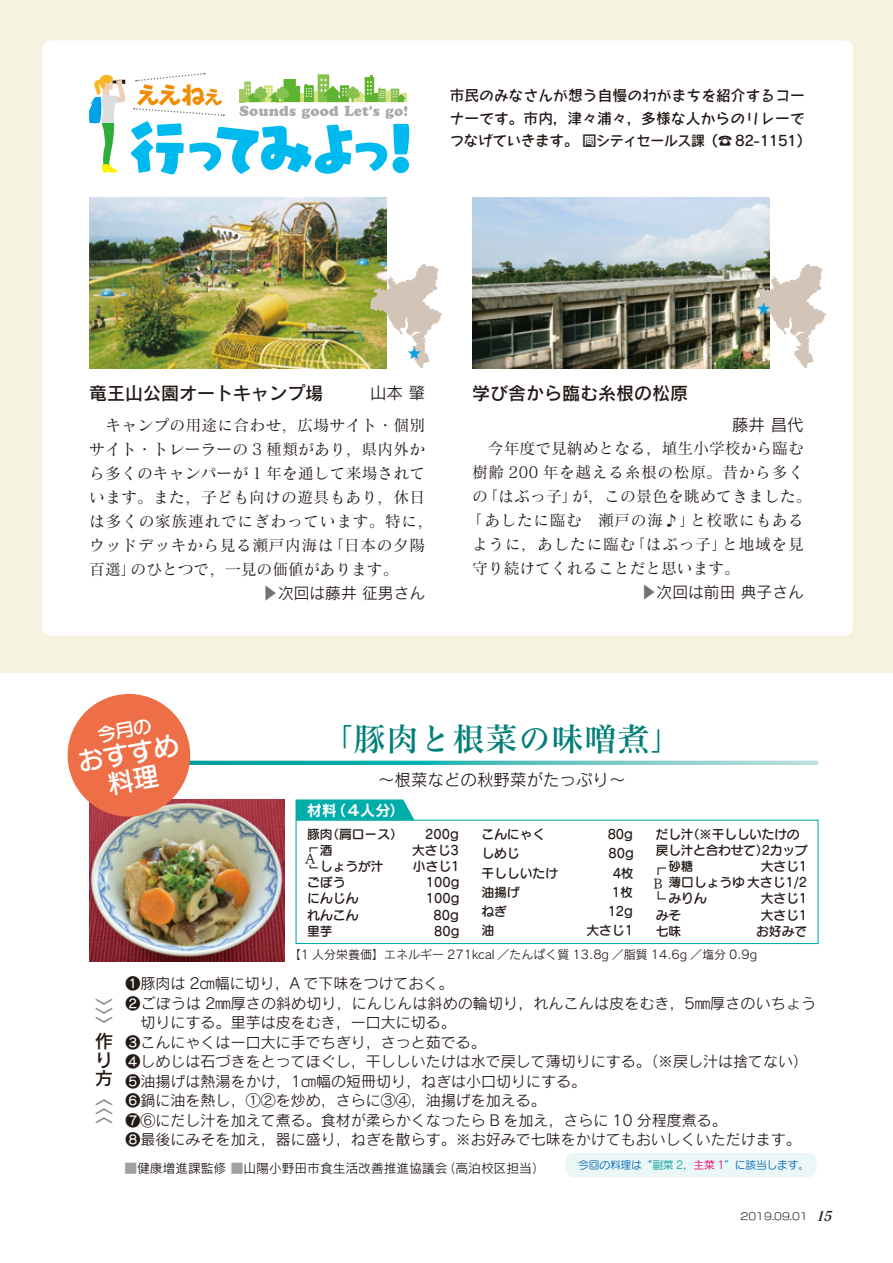
<style>
.page{position:relative;width:893px;height:1263px;background:#fff}
.page>*{position:absolute;margin:0;border:0;box-sizing:border-box;transform-origin:0 0}
.t1{font:57px "Yuruka Std UB";color:#00b9ef}
.t2{font:33px "Matisse V Pro DB";color:#007f79}
.t3{font:25.5px "G Maru Go Pro DB";color:#fff}
.t4{font:24px "Rodin Maria Pro EB";color:#f18c00}
.t5{font:18.6px/15.6px "Rodin Pro DB";color:#898989}
.t6{font:18.6px/18.5px "Rodin Pro DB";color:#231916}
.t7{font:18px "Rodin Pro N DB";color:#231916}
.t8{font:16.5px "Rodin Pro N M";color:#231916}
.t9{font:16.5px "Rodin Pro M";color:#231916}
.t10{font:15.75px/24px "Matisse Pro N M";letter-spacing:.02em;color:#231916}
.t11{font:15.75px "Rodin Pro N M";color:#231916}
.t12{font:15px/19.5px "Rodin Pro M";color:#231916}
.t13{font:15px/22.5px "Rodin Maria Pro DB";letter-spacing:.005em;color:#231916}
.t14{font:15px "Rodin Camille Pro B";color:#fff}
.t15{font:14.25px "Rodin Wanpaku Pro DB";letter-spacing:-.03em;color:#231916}
.t16{font:14.1px "Tsuku Min Pro LB";color:#231916}
.t17{font:12.75px "Seurat Pro DB";color:#231916}
._２行目以降字下げ{font:12.75px "Rodin Pro M";color:#231916}
.t18{font:12.75px/16px "Seurat Pro DB";letter-spacing:-.02em;color:#231916}
.t19{font:12px "Rodin Pro N M";color:#231916}
.t20{font:10.8px "Seurat Pro M";letter-spacing:-.02em;color:#0069b7}
.t21{font:9.75px "New Rodin Pro M";color:#231916}
.s1{font-size:52.5px}
.s2{font-size:55.5px}
.s3{font-family:"Rodin Maria Pro DB";font-size:15px}
.s4{color:#727272}
.s5{color:#231916}
.s6{color:#898989}
.s7{color:#a0a0a1}
.s8{color:#009e97}
.s9{color:#e40077}
.s10{font-family:"Matisse Eleganto Pro B";font-style:italic;font-size:13.5px}
</style>
<div class="page">
<div style="left:0;top:0;width:893px;height:673px;background:#f6f2e0"></div>
<div style="left:42px;top:40px;width:811px;height:596px;background:#fff;border-radius:9px"></div>
<hr style="left:0;top:0;width:1px;height:816px;background:#bfbfbf">
<div style="left:296px;top:820px;width:523px;height:124px;border:1px solid #00ada9"></div>
<svg style="left:89px;top:74px;width:37px;height:99px"></svg>
<img style="left:89px;top:198px;width:298px;height:170px">
<div style="left:566px;top:1153px;width:250px;height:24px;background:#ebf6f6;border-radius:9px"></div>
<img style="left:89px;top:799px;width:196px;height:162px">
<img style="left:472px;top:198px;width:298px;height:170px">
<svg style="left:239px;top:74px;width:168px;height:45px"></svg>
<svg style="left:136px;top:72px;width:69px;height:10px"></svg>
<svg style="left:134px;top:108px;width:90px;height:8px"></svg>
<svg style="left:370px;top:264px;width:72px;height:104px"></svg>
<svg style="left:195px;top:761px;width:621px;height:4px"></svg>
<svg style="left:296px;top:761px;width:330px;height:59px"></svg>
<img style="left:754px;top:264px;width:72px;height:104px">
<svg style="left:67px;top:694px;width:128px;height:127px"></svg>
<h3 class="t4" style="left:136px;top:78px;width:91px">ええねぇ</h3>
<h1 class="t1" style="left:129px;top:101px;width:302px">行<span class="s1">っ</span>てみよ<span class="s1">っ</span><span class="s2">！</span></h1>
<p class="t13" style="left:450px;top:84px;width:357px">市民のみなさんが想う自慢のわがまちを紹介するコーナーです。市内，津々浦々，多様な人からのリレーで</p>
<p class="t15" style="left:450px;top:131px;width:362px"><span class="s3">つなげていきます。</span> 問シティセールス課（☎ 82-1151）</p>
<p class="t7" style="left:89px;top:381px;width:236px">竜王山公園オートキャンプ場</p>
<p class="t9" style="left:370px;top:382px;width:57px">山本 肇</p>
<p class="t10" style="left:89px;top:412px;width:345px">　キャンプの用途に合わせ，広場サイト・個別サイト・トレーラーの 3 種類があり，県内外から多くのキャンパーが 1 年を通して来場されています。また，子ども向けの遊具もあり，休日は多くの家族連れでにぎわっています。特に，ウッドデッキから見る瀬戸内海は「日本の夕陽百選」のひとつで，一見の価値があります。</p>
<p class="t11" style="left:262px;top:582px;width:164px"><span class="s4">▶</span>次回は藤井 征男さん</p>
<p class="t7" style="left:472px;top:382px;width:217px">学び舎から臨む糸根の松原</p>
<p class="t9" style="left:732px;top:414px;width:73px">藤井 昌代</p>
<p class="t10" style="left:466px;top:436px;width:347px;text-align:center">　今年度で見納めとなる，埴生小学校から臨む樹齢 200 年を越える糸根の松原。昔から多くの「はぶっ子」が，この景色を眺めてきました。「あしたに臨む　瀬戸の海♪」と校歌にもあるように，あしたに臨む「はぶっ子」と地域を見守り続けてくれることだと思います。　　　　</p>
<p class="t11" style="left:641px;top:582px;width:164px"><span class="s4">▶</span>次回は前田 典子さん</p>
<p class="t3" style="left:75px;top:745px;width:103px;rotate:-10deg">おすすめ</p>
<p class="t2" style="left:320px;top:717px;width:364px">「豚肉と根菜の味噌煮」</p>
<p class="t8" style="left:378px;top:769px;width:249px">〜根菜などの秋野菜がたっぷり〜</p>
<p class="t14" style="left:307px;top:800px;width:99px">材料（４人分）</p>
<p class="t17" style="left:307px;top:826px;width:97px">豚肉（肩ロース）</p>
<p class="t17" style="left:425px;top:826px;width:35px">200g</p>
<p class="t17" style="left:307px;top:842px;width:27px">　酒</p>
<p class="t17" style="left:412px;top:842px;width:48px">大さじ3</p>
<p class="t17" style="left:307px;top:858px;width:78px">　しょうが汁</p>
<p class="t17" style="left:413px;top:858px;width:48px">小さじ1</p>
<p class="t17" style="left:307px;top:874px;width:40px">ごぼう</p>
<p class="t17" style="left:426px;top:874px;width:35px">100g</p>
<p class="t17" style="left:307px;top:890px;width:52px">にんじん</p>
<p class="t17" style="left:426px;top:890px;width:35px">100g</p>
<p class="t17" style="left:307px;top:906px;width:52px">れんこん</p>
<p class="t17" style="left:433px;top:906px;width:27px">80g</p>
<p class="t17" style="left:307px;top:922px;width:27px">里芋</p>
<p class="t17" style="left:434px;top:922px;width:27px">80g</p>
<p class="t16" style="left:305px;top:846px;width:12px">A</p>
<p class="t17" style="left:481px;top:826px;width:65px">こんにゃく</p>
<p class="t17" style="left:608px;top:826px;width:27px">80g</p>
<p class="t17" style="left:481px;top:845px;width:40px">しめじ</p>
<p class="t17" style="left:608px;top:845px;width:27px">80g</p>
<p class="t17" style="left:481px;top:864px;width:78px">干ししいたけ</p>
<p class="t17" style="left:613px;top:864px;width:23px">4枚</p>
<p class="t17" style="left:481px;top:884px;width:40px">油揚げ</p>
<p class="t17" style="left:612px;top:884px;width:23px">1枚</p>
<p class="t17" style="left:481px;top:903px;width:27px">ねぎ</p>
<p class="t17" style="left:608px;top:903px;width:27px">12g</p>
<p class="t17" style="left:481px;top:922px;width:14px">油</p>
<p class="t17" style="left:586px;top:922px;width:48px">大さじ1</p>
<p class="t18" style="left:656px;top:826px;width:153px">だし汁（※干ししいたけの戻し汁と合わせて）2カップ</p>
<p class="t17" style="left:668px;top:858px;width:26px">砂糖</p>
<p class="t17" style="left:761px;top:858px;width:48px">大さじ1</p>
<p class="t17" style="left:656px;top:874px;width:153px">　薄口しょうゆ大さじ1/2</p>
<p class="t17" style="left:656px;top:890px;width:52px">　みりん</p>
<p class="t17" style="left:761px;top:890px;width:48px">大さじ1</p>
<p class="t17" style="left:656px;top:906px;width:27px">みそ</p>
<p class="t17" style="left:761px;top:906px;width:48px">大さじ1</p>
<p class="t17" style="left:656px;top:922px;width:27px">七味</p>
<p class="t17" style="left:756px;top:922px;width:52px">お好みで</p>
<p class="t16" style="left:654px;top:871px;width:11px">B</p>
<p class="t19" style="left:289px;top:946px;width:470px">【1 人分栄養価】エネルギー 271kcal ／たんぱく質 13.8g ／脂質 14.6g ／塩分 0.9g</p>
<p class="t5" style="left:95px;top:998px;width:19px">〉</p>
<p class="t5" style="left:95px;top:1007px;width:19px">〉</p>
<p class="t5" style="left:95px;top:1017px;width:19px">〉<span class="s5">作</span></p>
<p class="t6" style="left:95px;top:1050px;width:19px">り方<span class="s6">〈</span></p>
<p class="t5" style="left:95px;top:1097px;width:19px">〈</p>
<p class="t5" style="left:95px;top:1107px;width:19px">〈</p>
<p class="t12" style="left:126px;top:973px;width:329px">❶豚肉は 2㎝幅に切り，A で下味をつけておく。</p>
<p class="t12" style="left:141px;top:993px;width:677px;text-indent:-15px">❷ごぼうは 2㎜厚さの斜め切り，にんじんは斜めの輪切り，れんこんは皮をむき，5㎜厚さのいちょう切りにする。里芋は皮をむき，一口大に切る。</p>
<p class="t12" style="left:126px;top:1032px;width:361px">❸こんにゃくは一口大に手でちぎり，さっと茹でる。</p>
<p class="t12" style="left:126px;top:1051px;width:684px">❹しめじは石づきをとってほぐし，干ししいたけは水で戻して薄切りにする。（※戻し汁は捨てない）</p>
<p class="t12" style="left:126px;top:1071px;width:462px">❺油揚げは熱湯をかけ，1㎝幅の短冊切り，ねぎは小口切りにする。</p>
<p class="t12" style="left:126px;top:1090px;width:421px">❻鍋に油を熱し，①②を炒め，さらに③④，油揚げを加える。</p>
<p class="t12" style="left:126px;top:1110px;width:603px">❼⑥にだし汁を加えて煮る。食材が柔らかくなったら B を加え，さらに 10 分程度煮る。</p>
<p class="t12" style="left:126px;top:1129px;width:676px">❽最後にみそを加え，器に盛り，ねぎを散らす。※お好みで七味をかけてもおいしくいただけます。</p>
<p class="_２行目以降字下げ" style="left:124px;top:1160px;width:422px"><span class="s7">■</span>健康増進課監修 <span class="s7">■</span>山陽小野田市食生活改善推進協議会（高泊校区担当）</p>
<p class="t20" style="left:578px;top:1158px;width:232px">今回の料理は“<span class="s8">副菜 2</span>，<span class="s9">主菜 1</span>”に該当します。</p>
<p class="t21" style="left:740px;top:1208px;width:97px">2019.09.01 <span class="s10">15</span></p>
</div>
